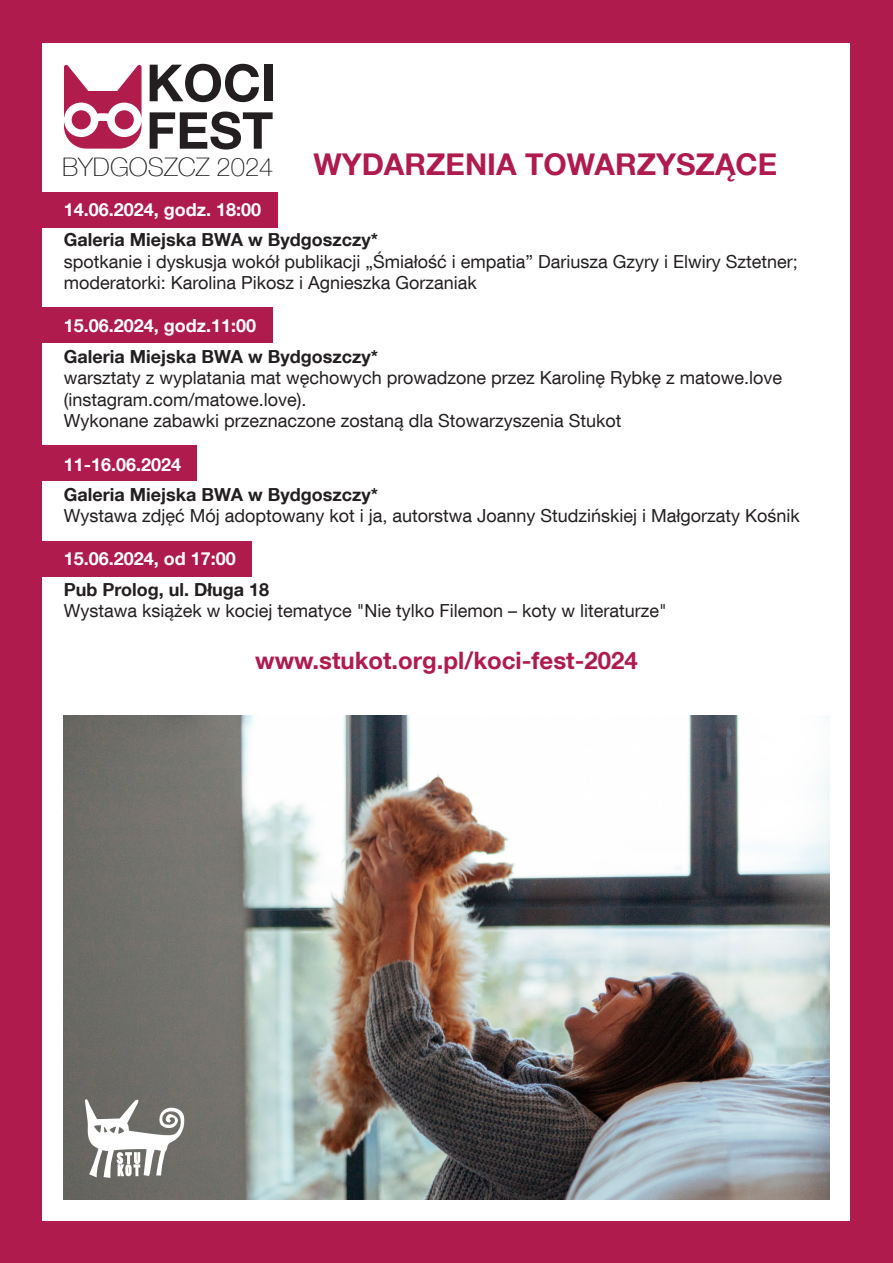
<style>
.page{position:relative;width:893px;height:1263px;background:#b01b4d}
.page>*{position:absolute;margin:0;border:0;box-sizing:border-box;transform-origin:0 0}
.t1{font:700 30px "Helvetica Neue";color:#b01b4d}
.t2{font:100 25.5px "Helvetica Neue";color:#231f20}
.t3{font:700 24px "Helvetica Neue";color:#b01b4d}
.t4{font:18px/21.6px "Helvetica Neue";color:#231f20}
.t5{font:700 18px "Helvetica Neue";color:#231f20}
.t6{font:700 18px "Helvetica Neue";color:#fff}
</style>
<div class="page">
<div style="left:43px;top:43px;width:807px;height:1177px;background:#fff"></div>
<div style="left:28px;top:193px;width:250px;height:35px;background:#b01b4d"></div>
<div style="left:28px;top:307px;width:245px;height:35px;background:#b01b4d"></div>
<div style="left:28px;top:542px;width:224px;height:35px;background:#b01b4d"></div>
<div style="left:28px;top:446px;width:168px;height:35px;background:#b01b4d"></div>
<svg style="left:64px;top:64px;width:78px;height:85px"></svg>
<svg style="left:150px;top:64px;width:109px;height:38px"></svg>
<div style="left:265px;top:65px;width:8px;height:36px;background:#231f20"></div>
<svg style="left:150px;top:112px;width:123px;height:38px"></svg>
<img style="left:64px;top:715px;width:765px;height:484px">
<svg style="left:85px;top:1099px;width:100px;height:79px"></svg>
<h2 class="t2" style="left:62px;top:151px;width:213px">BYDGOSZCZ 2024</h2>
<h1 class="t1" style="left:313px;top:145px;width:465px">WYDARZENIA TOWARZYSZĄCE</h1>
<p class="t6" style="left:64px;top:198px;width:199px">14.06.2024, godz. 18:00</p>
<p class="t5" style="left:64px;top:228px;width:316px">Galeria Miejska BWA w Bydgoszczy*</p>
<p class="t4" style="left:64px;top:250px;width:735px">spotkanie i dyskusja wokół publikacji „Śmiałość i empatia” Dariusza Gzyry i Elwiry Sztetner; moderatorki: Karolina Pikosz i Agnieszka Gorzaniak</p>
<p class="t6" style="left:64px;top:315px;width:194px">15.06.2024, godz.11:00</p>
<p class="t5" style="left:64px;top:345px;width:316px">Galeria Miejska BWA w Bydgoszczy*</p>
<p class="t4" style="left:64px;top:366px;width:720px">warsztaty z wyplatania mat węchowych prowadzone przez Karolinę Rybkę z matowe.love (instagram.com/matowe.love).<br>Wykonane zabawki przeznaczone zostaną dla Stowarzyszenia Stukot</p>
<p class="t6" style="left:64px;top:453px;width:119px">11-16.06.2024</p>
<p class="t5" style="left:64px;top:483px;width:316px">Galeria Miejska BWA w Bydgoszczy*</p>
<p class="t4" style="left:64px;top:505px;width:738px">Wystawa zdjęć Mój adoptowany kot i ja, autorstwa Joanny Studzińskiej i Małgorzaty Kośnik</p>
<p class="t6" style="left:64px;top:548px;width:174px">15.06.2024, od 17:00</p>
<p class="t5" style="left:64px;top:578px;width:207px">Pub Prolog, ul. Długa 18</p>
<p class="t4" style="left:64px;top:599px;width:604px">Wystawa książek w kociej tematyce "Nie tylko Filemon – koty w literaturze"</p>
<h3 class="t3" style="left:255px;top:645px;width:384px">www.stukot.org.pl/koci-fest-2024</h3>
</div>
